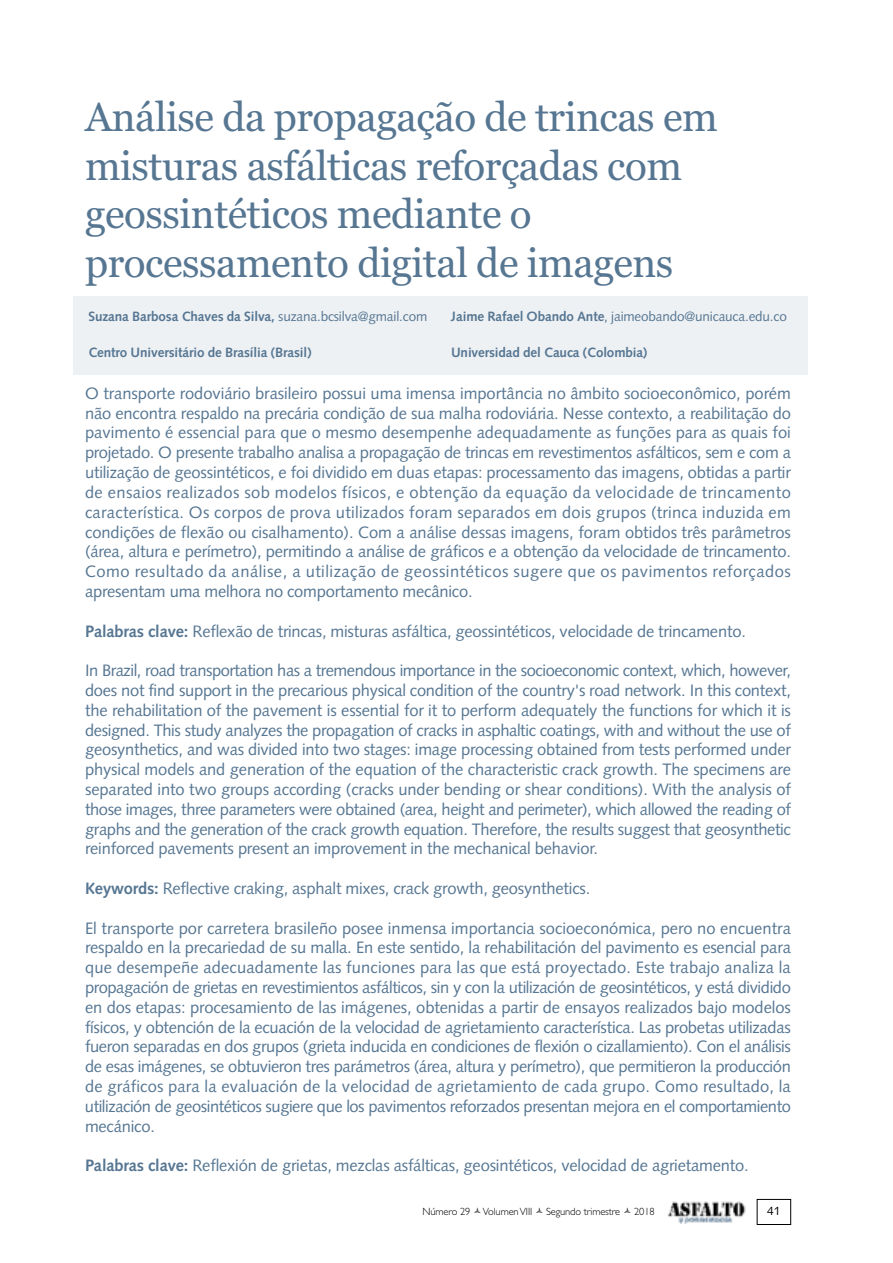
<style>
.page{position:relative;width:893px;height:1263px;background:#fff}
.page>*{position:absolute;margin:0;border:0;box-sizing:border-box;transform-origin:0 0}
.t1{font:40.5px/48.6px "Georgia";letter-spacing:-.01em;color:#567692}
.t2{font:16.5px/19.8px "Syntax LT Std";letter-spacing:-.01em;color:#567692;text-align:justify}
.t3{font:700 13.5px "Syntax LT Std";letter-spacing:-.01em;color:#567692}
.t4{font:13.5px "Syntax LT Std";letter-spacing:-.01em;color:#567692}
.t5{font:12px "Syntax LT Std";color:#000}
.t6{font:300 10.5px "Gill Sans";letter-spacing:-.01em;color:#000}
.s1{font-weight:400}
.s2{font-weight:700}
</style>
<div class="page">
<img style="left:667px;top:1201px;width:79px;height:22px">
<div style="left:757px;top:1199px;width:34px;height:26px;border:1px solid #000"></div>
<div style="left:73px;top:296px;width:734px;height:79px;background:#eef1f4"></div>
<h1 class="t1" style="left:85px;top:93px;width:634px">Análise da propagação de trincas em misturas asfálticas reforçadas com geossintéticos mediante o processamento digital de imagens</h1>
<p class="t3" style="left:88px;top:311px;width:340px">Suzana Barbosa Chaves da Silva, <span class="s1">suzana.bcsilva@gmail.com</span></p>
<p class="t3" style="left:88px;top:346px;width:225px">Centro Universitário de Brasília (Brasil)</p>
<p class="t4" style="left:451px;top:311px;width:337px"><span class="s2">Jaime Rafael Obando Ante</span>, jaimeobando@unicauca.edu.co</p>
<p class="t3" style="left:451px;top:346px;width:198px">Universidad del Cauca (Colombia)</p>
<p class="t2" style="left:85px;top:385px;width:707px">O transporte rodoviário brasileiro possui uma imensa importância no âmbito socioeconômico, porém não encontra respaldo na precária condição de sua malha rodoviária. Nesse contexto, a reabilitação do pavimento é essencial para que o mesmo desempenhe adequadamente as funções para as quais foi projetado. O presente trabalho analisa a propagação de trincas em revestimentos asfálticos, sem e com a utilização de geossintéticos, e foi dividido em duas etapas: processamento das imagens, obtidas a partir de ensaios realizados sob modelos físicos, e obtenção da equação da velocidade de trincamento característica. Os corpos de prova utilizados foram separados em dois grupos (trinca induzida em condições de flexão ou cisalhamento). Com a análise dessas imagens, foram obtidos três parâmetros (área, altura e perímetro), permitindo a análise de gráficos e a obtenção da velocidade de trincamento.<br>Como resultado da análise, a utilização de geossintéticos sugere que os pavimentos reforçados apresentam uma melhora no comportamento mecânico.</p>
<p class="t2" style="left:85px;top:622px;width:662px"><span class="s2">Palabras clave:</span> Reflexão de trincas, misturas asfáltica, geossintéticos, velocidade de trincamento.</p>
<p class="t2" style="left:85px;top:662px;width:707px">In Brazil, road transportation has a tremendous importance in the socioeconomic context, which, however, does not find support in the precarious physical condition of the country's road network. In this context, the rehabilitation of the pavement is essential for it to perform adequately the functions for which it is designed. This study analyzes the propagation of cracks in asphaltic coatings, with and without the use of geosynthetics, and was divided into two stages: image processing obtained from tests performed under physical models and generation of the equation of the characteristic crack growth. The specimens are separated into two groups according (cracks under bending or shear conditions). With the analysis of those images, three parameters were obtained (area, height and perimeter), which allowed the reading of graphs and the generation of the crack growth equation. Therefore, the results suggest that geosynthetic reinforced pavements present an improvement in the mechanical behavior.</p>
<p class="t2" style="left:85px;top:880px;width:507px"><span class="s2">Keywords:</span> Reflective craking, asphalt mixes, crack growth, geosynthetics.</p>
<p class="t2" style="left:85px;top:919px;width:707px">El transporte por carretera brasileño posee inmensa importancia socioeconómica, pero no encuentra respaldo en la precariedad de su malla. En este sentido, la rehabilitación del pavimento es esencial para que desempeñe adecuadamente las funciones para las que está proyectado. Este trabajo analiza la propagación de grietas en revestimientos asfálticos, sin y con la utilización de geosintéticos, y está dividido en dos etapas: procesamiento de las imágenes, obtenidas a partir de ensayos realizados bajo modelos físicos, y obtención de la ecuación de la velocidad de agrietamiento característica. Las probetas utilizadas fueron separadas en dos grupos (grieta inducida en condiciones de flexión o cizallamiento). Con el análisis de esas imágenes, se obtuvieron tres parámetros (área, altura y perímetro), que permitieron la producción de gráficos para la evaluación de la velocidad de agrietamiento de cada grupo. Como resultado, la utilización de geosintéticos sugiere que los pavimentos reforzados presentan mejora en el comportamiento mecánico.</p>
<p class="t2" style="left:85px;top:1157px;width:665px"><span class="s2">Palabras clave:</span> Reflexión de grietas, mezclas asfálticas, geosintéticos, velocidad de agrietamento.</p>
<p class="t6" style="left:422px;top:1205px;width:111px">Número 29 VolumenVIII</p>
<p class="t6" style="left:546px;top:1205px;width:76px">Segundo trimestre</p>
<p class="t6" style="left:634px;top:1205px;width:22px">2018</p>
<p class="t5" style="left:767px;top:1206px;width:15px">41</p>
</div>
